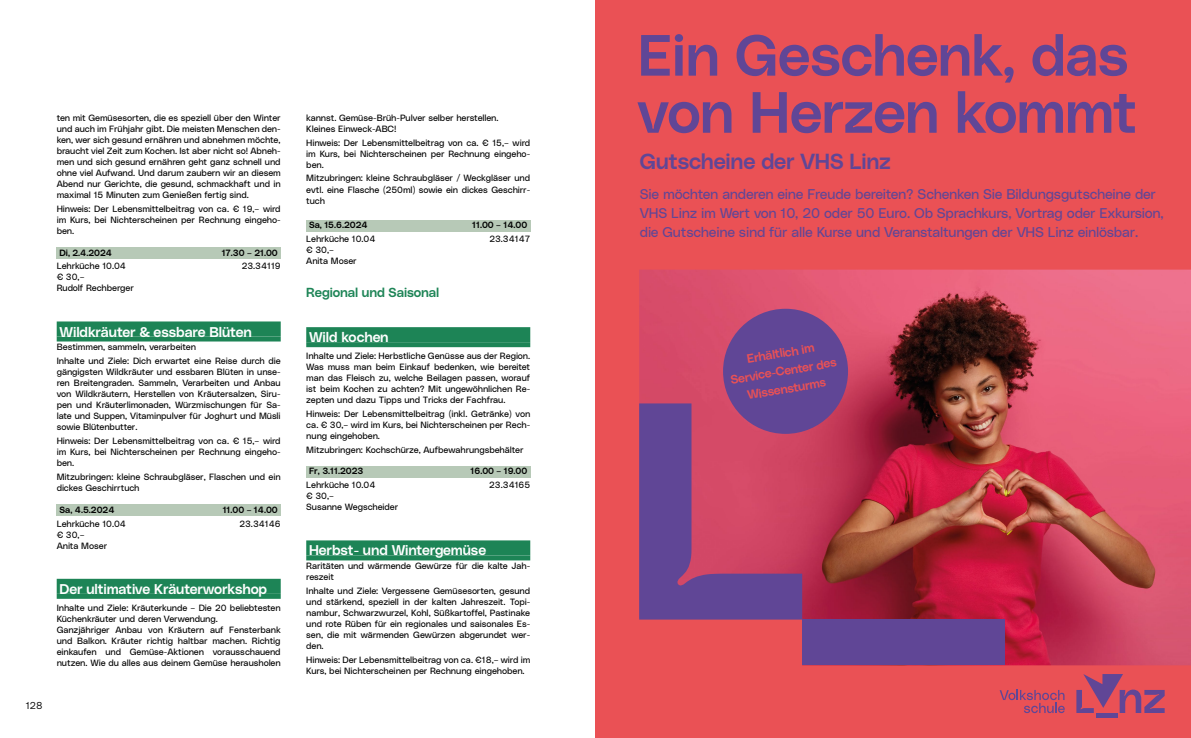
<style>
.page{position:relative;width:1191px;height:738px;background:#fff}
.page>*{position:absolute;margin:0;border:0;box-sizing:border-box;transform-origin:0 0}
.t1{font:57.6px/57px "Lentia Nova Median";letter-spacing:-.01em;color:#604696}
.t2{font:21.7px "Lentia Nova Median";letter-spacing:-.01em;color:#604696}
.t3{font:14px/19px "Lentia Nova Neutral";letter-spacing:-.02em;color:#604696}
.t4{font:14px "Lentia Nova Median";letter-spacing:-.01em;color:#fff}
.t5{font:13px "Lentia Nova Median";letter-spacing:-.01em;color:#1d8456}
.t6{font:12.2px/18px "Lentia Nova Median";color:#ea5155;text-align:center}
.t7{font:10px "Lentia Nova Slim";color:#000}
.t8{font:9px/11px "Lentia Nova Neutral";letter-spacing:-.01em;color:#000}
.t9{font:9px "Lentia Nova Median";color:#000}
</style>
<div class="page">
<div style="left:57px;top:247px;width:224px;height:12px;background:#b7c9b7"></div>
<div style="left:57px;top:321px;width:224px;height:15px;background:#1d8456"></div>
<div style="left:57px;top:336px;width:224px;height:5px;background:#1d8456"></div>
<div style="left:57px;top:504px;width:224px;height:11px;background:#b7c9b7"></div>
<div style="left:57px;top:578px;width:224px;height:15px;background:#1d8456"></div>
<div style="left:57px;top:593px;width:224px;height:5px;background:#1d8456"></div>
<div style="left:306px;top:219px;width:224px;height:12px;background:#b7c9b7"></div>
<div style="left:306px;top:327px;width:224px;height:15px;background:#1d8456"></div>
<div style="left:306px;top:342px;width:224px;height:5px;background:#1d8456"></div>
<div style="left:306px;top:465px;width:224px;height:12px;background:#b7c9b7"></div>
<div style="left:306px;top:540px;width:224px;height:15px;background:#1d8456"></div>
<div style="left:306px;top:555px;width:224px;height:5px;background:#1d8456"></div>
<div style="left:595px;top:0;width:596px;height:737px;background:#ea5155"></div>
<img style="left:639px;top:269px;width:552px;height:395px">
<div style="left:802px;top:619px;width:202px;height:45px;background:#604696"></div>
<svg style="left:639px;top:403px;width:163px;height:216px;background:#9b467c"></svg>
<div style="left:1095px;top:712px;width:22px;height:5px;background:#604696"></div>
<svg style="left:1076px;top:674px;width:88px;height:38px"></svg>
<svg style="left:999px;top:689px;width:65px;height:23px"></svg>
<div style="left:723px;top:308px;width:125px;height:125px;background:#604696;border-radius:50%"></div>
<p class="t7" style="left:26px;top:697px;width:18px">128</p>
<p class="t8" style="left:57px;top:111px;width:225px;text-align:justify">ten mit Gemüsesorten, die es speziell über den Winter und auch im Frühjahr gibt. Die meisten Menschen den&shy;ken, wer sich gesund ernähren und abnehmen möchte, braucht viel Zeit zum Kochen. Ist aber nicht so! Abneh&shy;men und sich gesund ernähren geht ganz schnell und ohne viel Aufwand. Und darum zaubern wir an diesem Abend nur Gerichte, die gesund, schmackhaft und in maximal 15 Minuten zum Genießen fertig sind.</p>
<p class="t8" style="left:57px;top:202px;width:225px;text-align:justify">Hinweis: Der Lebensmittelbeitrag von ca. € 19,– wird im Kurs, bei Nichterscheinen per Rechnung eingeho&shy;ben.</p>
<p class="t9" style="left:60px;top:245px;width:54px">Di, 2.4.2024</p>
<p class="t9" style="left:222px;top:245px;width:58px">17.30 – 21.00</p>
<p class="t8" style="left:57px;top:260px;width:71px">Lehrküche 10.04</p>
<p class="t8" style="left:242px;top:260px;width:41px">23.34119</p>
<p class="t8" style="left:57px;top:271px;width:79px">€ 30,–<br>Rudolf Rechberger</p>
<h3 class="t4" style="left:60px;top:320px;width:194px">Wildkräuter &amp; essbare Blüten</h3>
<p class="t8" style="left:57px;top:339px;width:225px;line-height:13.8px">Bestimmen, sammeln, verarbeiten<br>Inhalte und Ziele: Dich erwartet eine Reise durch die</p>
<p class="t8" style="left:57px;top:365px;width:225px;text-align:justify">gängigsten Wildkräuter und essbaren Blüten in unse&shy;ren Breitengraden. Sammeln, Verarbeiten und Anbau von Wildkräutern, Herstellen von Kräutersalzen, Siru&shy;pen und Kräuterlimonaden, Würzmischungen für Sa&shy;late und Suppen, Vitaminpulver für Joghurt und Müsli sowie Blütenbutter.</p>
<p class="t8" style="left:57px;top:434px;width:225px;text-align:justify">Hinweis: Der Lebensmittelbeitrag von ca. € 15,– wird im Kurs, bei Nichterscheinen per Rechnung eingeho&shy;ben.</p>
<p class="t8" style="left:57px;top:470px;width:225px">Mitzubringen: kleine Schraubgläser, Flaschen und ein dickes Geschirrtuch</p>
<p class="t9" style="left:60px;top:502px;width:57px">Sa, 4.5.2024</p>
<p class="t9" style="left:223px;top:502px;width:57px">11.00 – 14.00</p>
<p class="t8" style="left:57px;top:517px;width:71px">Lehrküche 10.04</p>
<p class="t8" style="left:239px;top:517px;width:43px">23.34146</p>
<p class="t8" style="left:57px;top:528px;width:52px">€ 30,–<br>Anita Moser</p>
<h3 class="t4" style="left:60px;top:577px;width:209px">Der ultimative Kräuterworkshop</h3>
<p class="t8" style="left:57px;top:600px;width:225px">Inhalte und Ziele: Kräuterkunde – Die 20 beliebtesten Küchenkräuter und deren Verwendung.<br>Ganzjähriger Anbau von Kräutern auf Fensterbank und Balkon. Kräuter richtig haltbar machen. Richtig einkaufen und Gemüse-Aktionen vorausschauend nutzen. Wie du alles aus deinem Gemüse herausholen</p>
<p class="t8" style="left:306px;top:111px;width:194px">kannst. Gemüse-Brüh-Pulver selber herstellen.<br>Kleines Einweck-ABC!</p>
<p class="t8" style="left:306px;top:136px;width:225px;text-align:justify">Hinweis: Der Lebensmittelbeitrag von ca. € 15,– wird im Kurs, bei Nichterscheinen per Rechnung eingeho&shy;ben.</p>
<p class="t8" style="left:306px;top:172px;width:225px;text-align:justify">Mitzubringen: kleine Schraubgläser / Weckgläser und evtl. eine Flasche (250ml) sowie ein dickes Geschirr&shy;tuch</p>
<p class="t9" style="left:309px;top:218px;width:60px">Sa, 15.6.2024</p>
<p class="t9" style="left:472px;top:218px;width:57px">11.00 – 14.00</p>
<p class="t8" style="left:306px;top:232px;width:71px">Lehrküche 10.04</p>
<p class="t8" style="left:489px;top:232px;width:42px">23.34147</p>
<p class="t8" style="left:306px;top:243px;width:52px">€ 30,–<br>Anita Moser</p>
<h3 class="t5" style="left:306px;top:282px;width:135px">Regional und Saisonal</h3>
<h3 class="t4" style="left:309px;top:326px;width:81px">Wild kochen</h3>
<p class="t8" style="left:306px;top:349px;width:225px;text-align:justify">Inhalte und Ziele: Herbstliche Genüsse aus der Region.<br>Was muss man beim Einkauf bedenken, wie bereitet man das Fleisch zu, welche Beilagen passen, worauf ist beim Kochen zu achten? Mit ungewöhnlichen Re&shy;zepten und dazu Tipps und Tricks der Fachfrau.</p>
<p class="t8" style="left:306px;top:407px;width:225px;text-align:justify">Hinweis: Der Lebensmittelbeitrag (inkl. Getränke) von ca. € 30,– wird im Kurs, bei Nichterscheinen per Rech&shy;nung eingehoben.</p>
<p class="t8" style="left:306px;top:443px;width:219px">Mitzubringen: Kochschürze, Aufbewahrungsbehälter</p>
<p class="t9" style="left:309px;top:464px;width:56px">Fr, 3.11.2023</p>
<p class="t9" style="left:470px;top:464px;width:58px">16.00 – 19.00</p>
<p class="t8" style="left:306px;top:478px;width:71px">Lehrküche 10.04</p>
<p class="t8" style="left:489px;top:478px;width:43px">23.34165</p>
<p class="t8" style="left:306px;top:489px;width:93px">€ 30,–<br>Susanne Wegscheider</p>
<h3 class="t4" style="left:309px;top:539px;width:179px">Herbst- und Wintergemüse</h3>
<p class="t8" style="left:306px;top:559px;width:225px">Raritäten und wärmende Gewürze für die kalte Jah&shy;reszeit</p>
<p class="t8" style="left:306px;top:584px;width:225px;text-align:justify">Inhalte und Ziele: Vergessene Gemüsesorten, gesund und stärkend, speziell in der kalten Jahreszeit. Topi&shy;nambur, Schwarzwurzel, Kohl, Süßkartoffel, Pastinake und rote Rüben für ein regionales und saisonales Es&shy;sen, die mit wärmenden Gewürzen abgerundet wer&shy;den.</p>
<p class="t8" style="left:306px;top:653px;width:225px">Hinweis: Der Lebensmittelbeitrag von ca. €18,– wird im<br>Kurs, bei Nichterscheinen per Rechnung eingehoben.</p>
<h1 class="t1" style="left:638px;top:22px;width:501px">Ein Geschenk, das von Herzen kommt</h1>
<h2 class="t2" style="left:640px;top:144px;width:253px">Gutscheine der VHS Linz</h2>
<p class="t3" style="left:640px;top:183px;width:525px">Sie möchten anderen eine Freude bereiten? Schenken Sie Bildungsgutscheine der<br>VHS Linz im Wert von 10, 20 oder 50 Euro. Ob Sprachkurs, Vortrag oder Exkursion, die Gutscheine sind für alle Kurse und Veranstaltungen der VHS Linz einlösbar.</p>
<h3 class="t6" style="left:726px;top:351px;width:109px;rotate:-9deg">Erhältlich im<br>Service-Center des<br>Wissensturms</h3>
</div>
